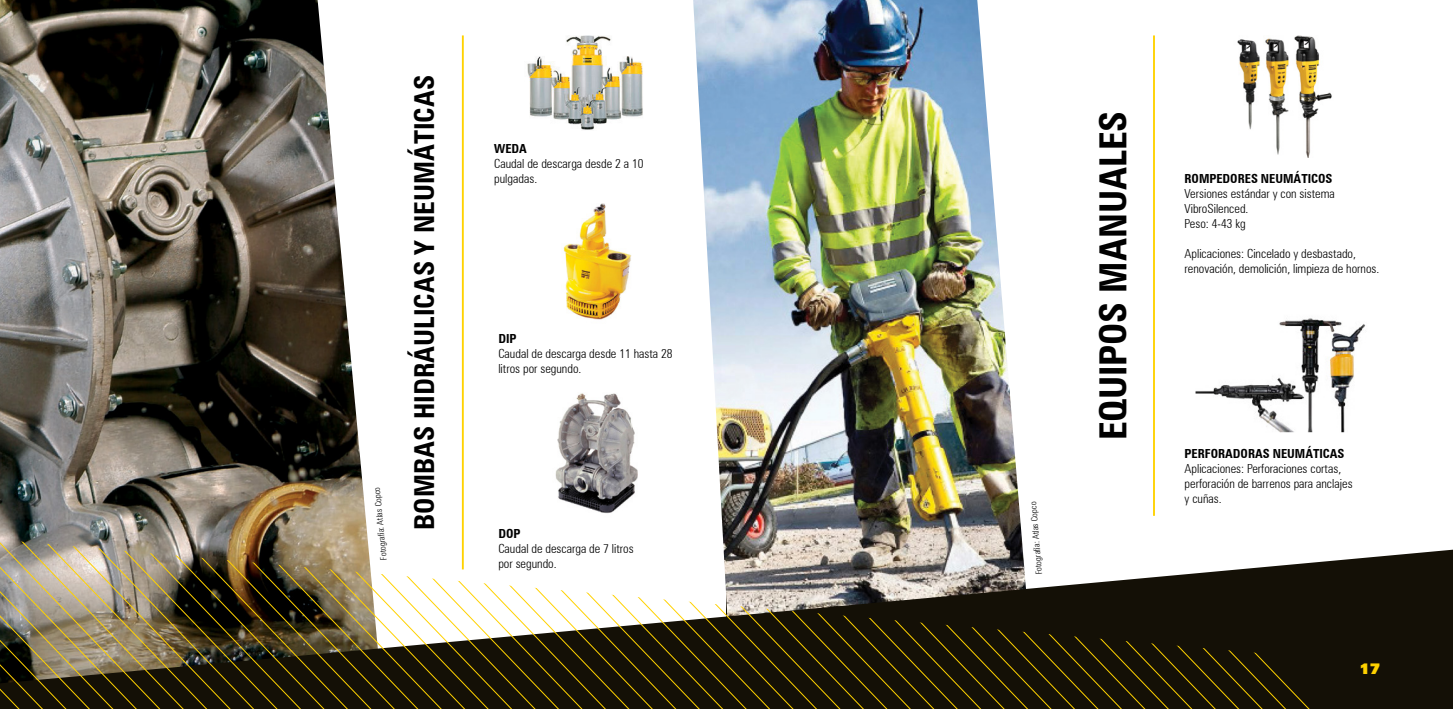
<style>
.page{position:relative;width:1453px;height:709px;background:#fff}
.page>*{position:absolute;margin:0;border:0;box-sizing:border-box;transform-origin:0 0}
.t1{font:700 condensed 37.5px "Zurich BT";color:#000}
.t2{font:700 condensed 27.5px "Zurich BT";color:#000}
.t3{font:900 15px "Zurich BT";color:#ffd200}
.t4{font:300 condensed 12.5px/15px "Zurich BT";color:#000}
.t5{font:700 condensed 12.5px "Zurich BT";color:#000}
.t6{font:300 condensed 8.75px "Zurich BT";color:#000}
</style>
<div class="page">
<img style="left:0;top:0;width:368px;height:539px">
<img style="left:693px;top:0;width:329px;height:539px">
<img style="left:1237px;top:35px;width:95px;height:123px">
<img style="left:1195px;top:318px;width:171px;height:114px">
<div style="left:1427px;top:550px;width:23px;height:159px;background:#141006"></div>
<div style="left:1403px;top:552px;width:24px;height:157px;background:#141006"></div>
<div style="left:1380px;top:554px;width:23px;height:155px;background:#141006"></div>
<div style="left:1356px;top:556px;width:24px;height:153px;background:#141006"></div>
<div style="left:1333px;top:558px;width:23px;height:151px;background:#141006"></div>
<div style="left:1310px;top:560px;width:23px;height:149px;background:#141006"></div>
<div style="left:1286px;top:562px;width:24px;height:147px;background:#141006"></div>
<div style="left:1263px;top:565px;width:23px;height:144px;background:#141006"></div>
<div style="left:1239px;top:567px;width:24px;height:142px;background:#141006"></div>
<div style="left:1216px;top:569px;width:23px;height:140px;background:#141006"></div>
<div style="left:1192px;top:571px;width:24px;height:138px;background:#141006"></div>
<svg style="left:1169px;top:573px;width:23px;height:136px;background:#1d1809"></svg>
<svg style="left:1145px;top:575px;width:24px;height:134px;background:#1e1809"></svg>
<svg style="left:1122px;top:578px;width:23px;height:131px;background:#1d1707"></svg>
<svg style="left:1099px;top:580px;width:23px;height:129px;background:#1d1808"></svg>
<svg style="left:1075px;top:582px;width:24px;height:127px;background:#1e1808"></svg>
<svg style="left:1052px;top:584px;width:23px;height:125px;background:#1e1908"></svg>
<svg style="left:1028px;top:586px;width:24px;height:123px;background:#1f1a09"></svg>
<svg style="left:1005px;top:539px;width:23px;height:170px;background:#363124"></svg>
<svg style="left:981px;top:539px;width:24px;height:170px;background:#433d2e"></svg>
<svg style="left:958px;top:539px;width:23px;height:170px;background:#514b3d"></svg>
<svg style="left:934px;top:539px;width:24px;height:170px;background:#554f40"></svg>
<svg style="left:911px;top:539px;width:23px;height:170px;background:#595242"></svg>
<svg style="left:887px;top:539px;width:24px;height:170px;background:#585040"></svg>
<svg style="left:864px;top:539px;width:23px;height:170px;background:#474131"></svg>
<svg style="left:841px;top:539px;width:23px;height:170px;background:#433e30"></svg>
<svg style="left:817px;top:539px;width:24px;height:170px;background:#585142"></svg>
<svg style="left:794px;top:539px;width:23px;height:170px;background:#5d5646"></svg>
<svg style="left:770px;top:539px;width:24px;height:170px;background:#625a4a"></svg>
<svg style="left:747px;top:539px;width:23px;height:170px;background:#5c5546"></svg>
<svg style="left:723px;top:539px;width:24px;height:170px;background:#5a5445"></svg>
<svg style="left:700px;top:604px;width:23px;height:105px;background:#3f3924"></svg>
<svg style="left:676px;top:601px;width:24px;height:108px"></svg>
<svg style="left:653px;top:599px;width:23px;height:110px"></svg>
<svg style="left:629px;top:597px;width:24px;height:112px"></svg>
<svg style="left:606px;top:594px;width:23px;height:115px"></svg>
<svg style="left:583px;top:592px;width:23px;height:117px"></svg>
<svg style="left:559px;top:590px;width:24px;height:119px"></svg>
<svg style="left:536px;top:588px;width:23px;height:121px"></svg>
<svg style="left:512px;top:587px;width:24px;height:122px"></svg>
<svg style="left:489px;top:585px;width:23px;height:124px"></svg>
<svg style="left:465px;top:583px;width:24px;height:126px"></svg>
<svg style="left:442px;top:539px;width:23px;height:170px"></svg>
<svg style="left:418px;top:578px;width:24px;height:131px"></svg>
<svg style="left:395px;top:576px;width:23px;height:133px"></svg>
<svg style="left:372px;top:574px;width:23px;height:135px"></svg>
<svg style="left:348px;top:539px;width:24px;height:170px;background:#776948"></svg>
<svg style="left:325px;top:539px;width:23px;height:170px;background:#655839"></svg>
<svg style="left:301px;top:539px;width:24px;height:170px;background:#4f4428"></svg>
<svg style="left:278px;top:539px;width:23px;height:170px;background:#41381f"></svg>
<svg style="left:254px;top:539px;width:24px;height:170px;background:#251d0a"></svg>
<img style="left:231px;top:539px;width:23px;height:170px">
<img style="left:0;top:539px;width:231px;height:170px">
<img style="left:555px;top:393px;width:83px;height:121px">
<img style="left:527px;top:35px;width:116px;height:95px">
<img style="left:563px;top:203px;width:69px;height:117px">
<hr style="left:462px;top:35px;width:2px;height:534px;background:#ffd200">
<hr style="left:1153px;top:35px;width:2px;height:481px;background:#ffd200">
<p class="t6" style="left:378px;top:560px;width:75px;rotate:-95deg">Fotografía: Atlas Copco</p>
<h2 class="t2" style="left:407px;top:530px;width:456px;rotate:-90deg">BOMBAS HIDRÁULICAS Y NEUMÁTICAS</h2>
<p class="t5" style="left:494px;top:141px;width:34px">WEDA</p>
<p class="t4" style="left:494px;top:156px;width:151px">Caudal de descarga desde 2 a 10 pulgadas.</p>
<p class="t5" style="left:498px;top:331px;width:20px">DIP</p>
<p class="t4" style="left:498px;top:346px;width:176px">Caudal de descarga desde 11 hasta 28 litros por segundo.</p>
<p class="t5" style="left:498px;top:526px;width:24px">DOP</p>
<p class="t4" style="left:498px;top:541px;width:137px">Caudal de descarga de 7 litros por segundo.</p>
<p class="t6" style="left:1034px;top:575px;width:75px;rotate:-95deg">Fotografía: Atlas Copco</p>
<h1 class="t1" style="left:1090px;top:440px;width:331px;rotate:-90deg">EQUIPOS MANUALES</h1>
<p class="t5" style="left:1184px;top:171px;width:149px">ROMPEDORES NEUMÁTICOS</p>
<p class="t4" style="left:1184px;top:186px;width:152px">Versiones estándar y con sistema<br>VibroSilenced.<br>Peso: 4-43 kg</p>
<p class="t4" style="left:1184px;top:246px;width:196px">Aplicaciones: Cincelado y desbastado, renovación, demolición, limpieza de hornos.</p>
<p class="t5" style="left:1184px;top:446px;width:161px">PERFORADORAS NEUMÁTICAS</p>
<p class="t4" style="left:1184px;top:461px;width:170px">Aplicaciones: Perforaciones cortas, perforación de barrenos para anclajes y cuñas.</p>
<p class="t3" style="left:1359px;top:659px;width:23px">17</p>
</div>
